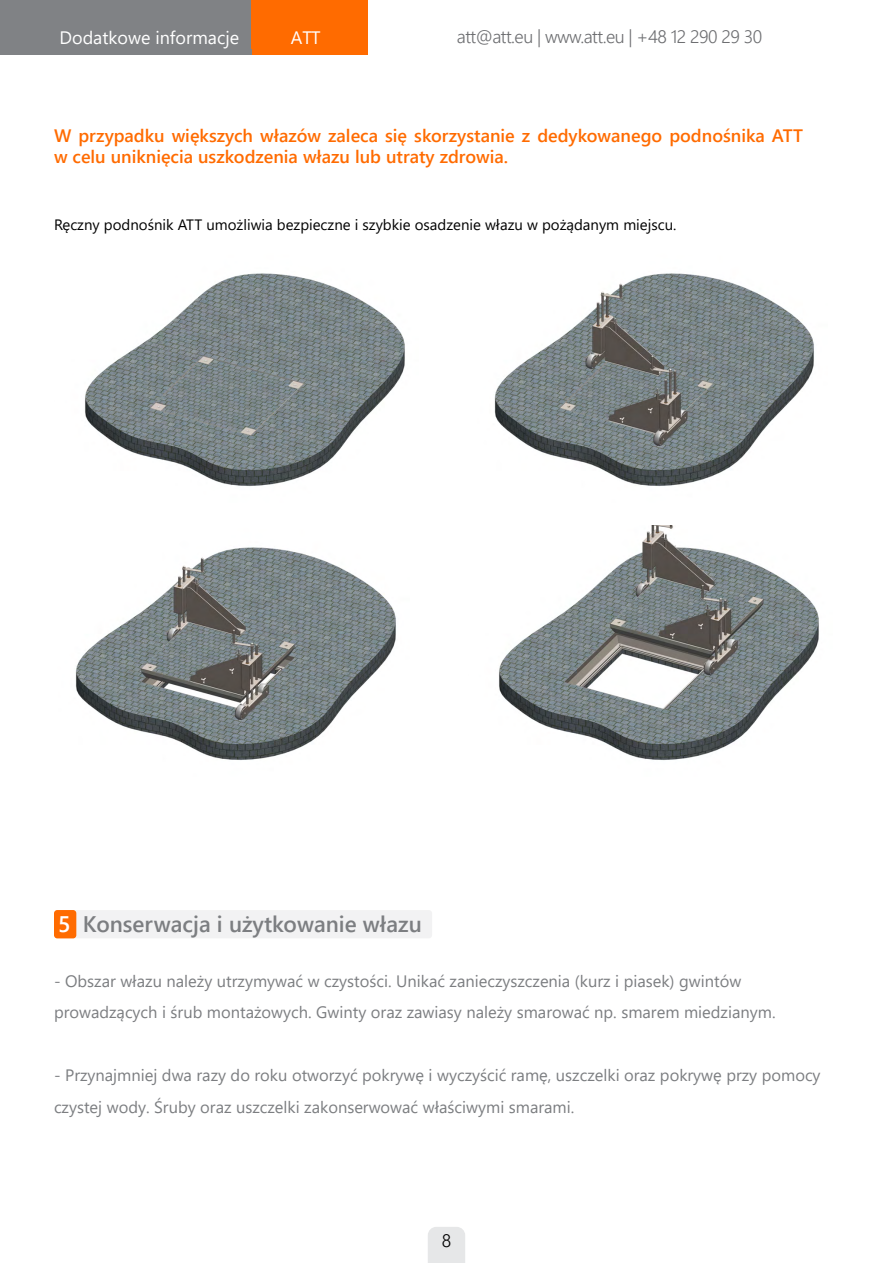
<style>
.page{position:relative;width:893px;height:1263px;background:#fff}
.page>*{position:absolute;margin:0;border:0;box-sizing:border-box;transform-origin:0 0}
.t1{font:600 22.5px "Segoe UI";color:#7c7e81}
.t2{font:600 18px/21.6px "Segoe UI";color:#ff6b00}
.t3{font:300 18px "Segoe UI";letter-spacing:-.03em;color:#6d6e71}
.t4{font:18px "Segoe UI";color:#fff}
.t5{font:300 18px "Segoe UI";color:#000}
.t6{font:16.5px/31.5px "Segoe UI";color:#7c7e81}
.t7{font:15px "Segoe UI";color:#000}
.s1{color:#fff}
</style>
<div class="page">
<svg style="left:428px;top:1227px;width:37px;height:36px"></svg>
<div style="left:247px;top:47px;width:121px;height:8px;background:#ff6b00"></div>
<div style="left:0;top:0;width:251px;height:55px;background:#808285"></div>
<div style="left:251px;top:0;width:117px;height:48px;background:#ff6b00"></div>
<div style="left:71px;top:910px;width:361px;height:28px;background:#f2f2f3;border-radius:3px"></div>
<div style="left:54px;top:910px;width:22px;height:28px;background:#ff6b00;border-radius:3px"></div>
<img style="left:85px;top:273px;width:320px;height:214px">
<img style="left:494px;top:273px;width:320px;height:213px">
<img style="left:75px;top:547px;width:321px;height:213px">
<img style="left:499px;top:525px;width:320px;height:236px">
<p class="t4" style="left:60px;top:21px;width:181px">Dodatkowe informacje</p>
<p class="t4" style="left:291px;top:20px;width:31px">ATT</p>
<p class="t3" style="left:457px;top:20px;width:307px">att@att.eu | www.att.eu | +48 12 290 29 30</p>
<p class="t2" style="left:54px;top:123px;width:750px">W przypadku większych włazów zaleca się skorzystanie z dedykowanego podnośnika ATT w celu uniknięcia uszkodzenia włazu lub utraty zdrowia.</p>
<p class="t7" style="left:54px;top:210px;width:624px">Ręczny podnośnik ATT umożliwia bezpieczne i szybkie osadzenie włazu w pożądanym miejscu.</p>
<h1 class="t1" style="left:58px;top:902px;width:365px"><span class="s1">5</span> Konserwacja i użytkowanie włazu</h1>
<p class="t6" style="left:54px;top:964px;width:723px">- Obszar włazu należy utrzymywać w czystości. Unikać zanieczyszczenia (kurz i piasek) gwintów prowadzących i śrub montażowych. Gwinty oraz zawiasy należy smarować np. smarem miedzianym.</p>
<p class="t6" style="left:54px;top:1058px;width:768px">- Przynajmniej dwa razy do roku otworzyć pokrywę i wyczyścić ramę, uszczelki oraz pokrywę przy pomocy czystej wody. Śruby oraz uszczelki zakonserwować właściwymi smarami.</p>
<p class="t5" style="left:442px;top:1223px;width:11px">8</p>
</div>
